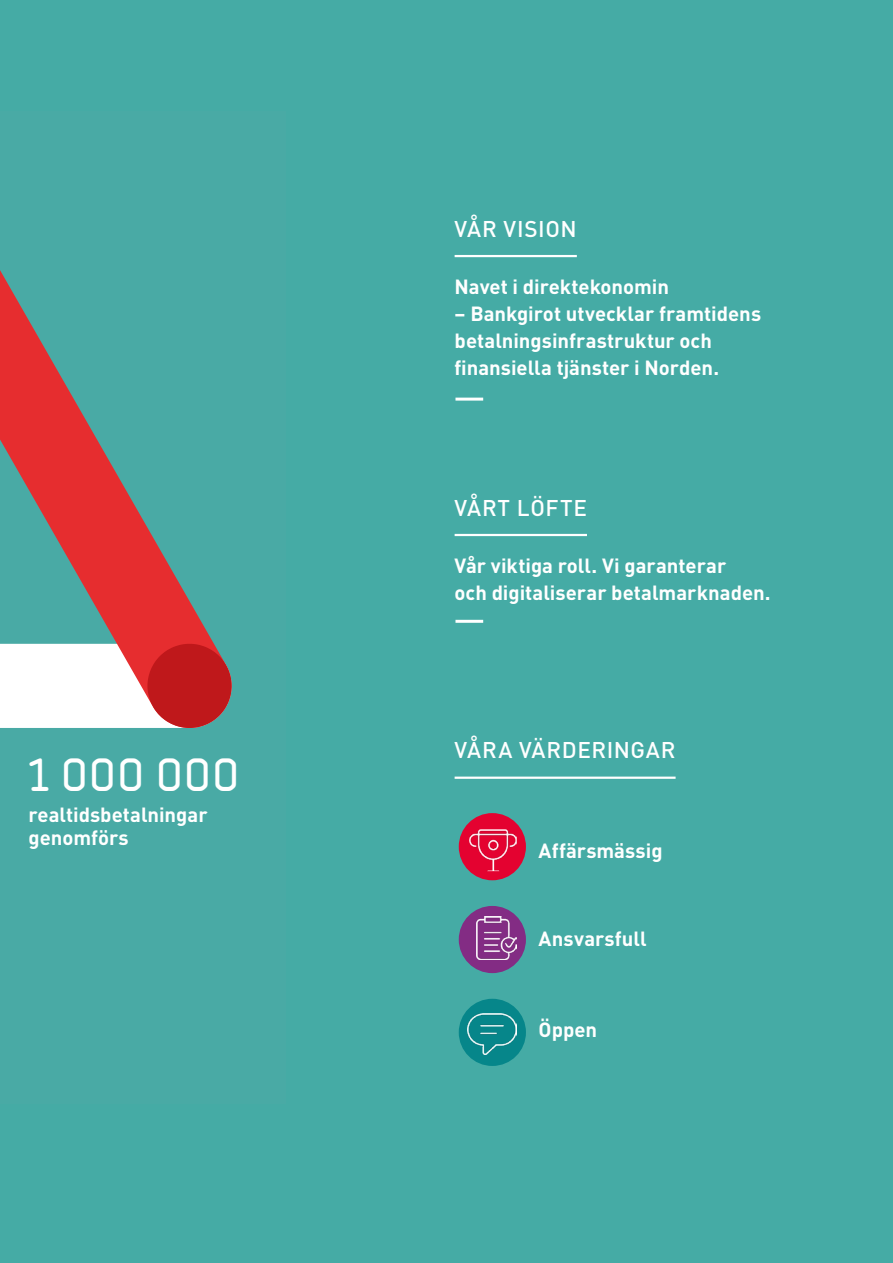
<style>
.page{position:relative;width:893px;height:1263px;background:#45aba5}
.page>*{position:absolute;margin:0;border:0;box-sizing:border-box;transform-origin:0 0}
.t1{font:43.5px "OCRA Tribute Com";letter-spacing:.02em;color:#fff}
.t2{font:500 22.5px "DIN";letter-spacing:.025em;color:#fff}
.t3{font:700 20.25px/27px "DIN";color:#fff}
</style>
<div class="page">
<div style="left:0;top:112px;width:285px;height:992px;background:#49aaa5"></div>
<svg style="left:0;top:270px;width:214px;height:373px"></svg>
<svg style="left:0;top:643px;width:232px;height:85px;background:#e4acac"></svg>
<hr style="left:455px;top:255px;width:122px;height:2px;background:#fff">
<hr style="left:455px;top:534px;width:132px;height:2px;background:#fff">
<div style="left:459px;top:813px;width:67px;height:67px;background:#e40230;border-radius:50%"></div>
<img style="left:469px;top:829px;width:48px;height:42px">
<div style="left:459px;top:906px;width:67px;height:67px;background:#832c84;border-radius:50%"></div>
<img style="left:477px;top:917px;width:39px;height:42px">
<div style="left:459px;top:999px;width:67px;height:67px;background:#06868a;border-radius:50%"></div>
<img style="left:468px;top:1014px;width:48px;height:40px">
<hr style="left:455px;top:776px;width:221px;height:3px;background:#fff">
<hr style="left:455px;top:398px;width:28px;height:3px;background:#fff">
<hr style="left:455px;top:620px;width:28px;height:3px;background:#fff">
<h1 class="t1" style="left:28px;top:748px;width:212px">1 000 000</h1>
<p class="t3" style="left:28px;top:803px;width:181px;line-height:22.5px">realtidsbetalningar genomförs</p>
<p class="t2" style="left:455px;top:214px;width:124px">VÅR VISION</p>
<p class="t3" style="left:455px;top:272px;width:216px">Navet i direktekonomin</p>
<p class="t3" style="left:455px;top:299px;width:308px">– Bankgirot utvecklar framtidens betalningsinfrastruktur och finansiella tjänster i Norden.</p>
<p class="t2" style="left:455px;top:493px;width:134px">VÅRT LÖFTE</p>
<p class="t3" style="left:455px;top:551px;width:317px">Vår viktiga roll. Vi garanterar<br>och digitaliserar betalmarknaden.</p>
<p class="t2" style="left:455px;top:736px;width:222px">VÅRA VÄRDERINGAR</p>
<p class="t3" style="left:539px;top:836px;width:125px">Affärsmässig</p>
<p class="t3" style="left:539px;top:925px;width:110px">Ansvarsfull</p>
<p class="t3" style="left:539px;top:1015px;width:60px">Öppen</p>
</div>
